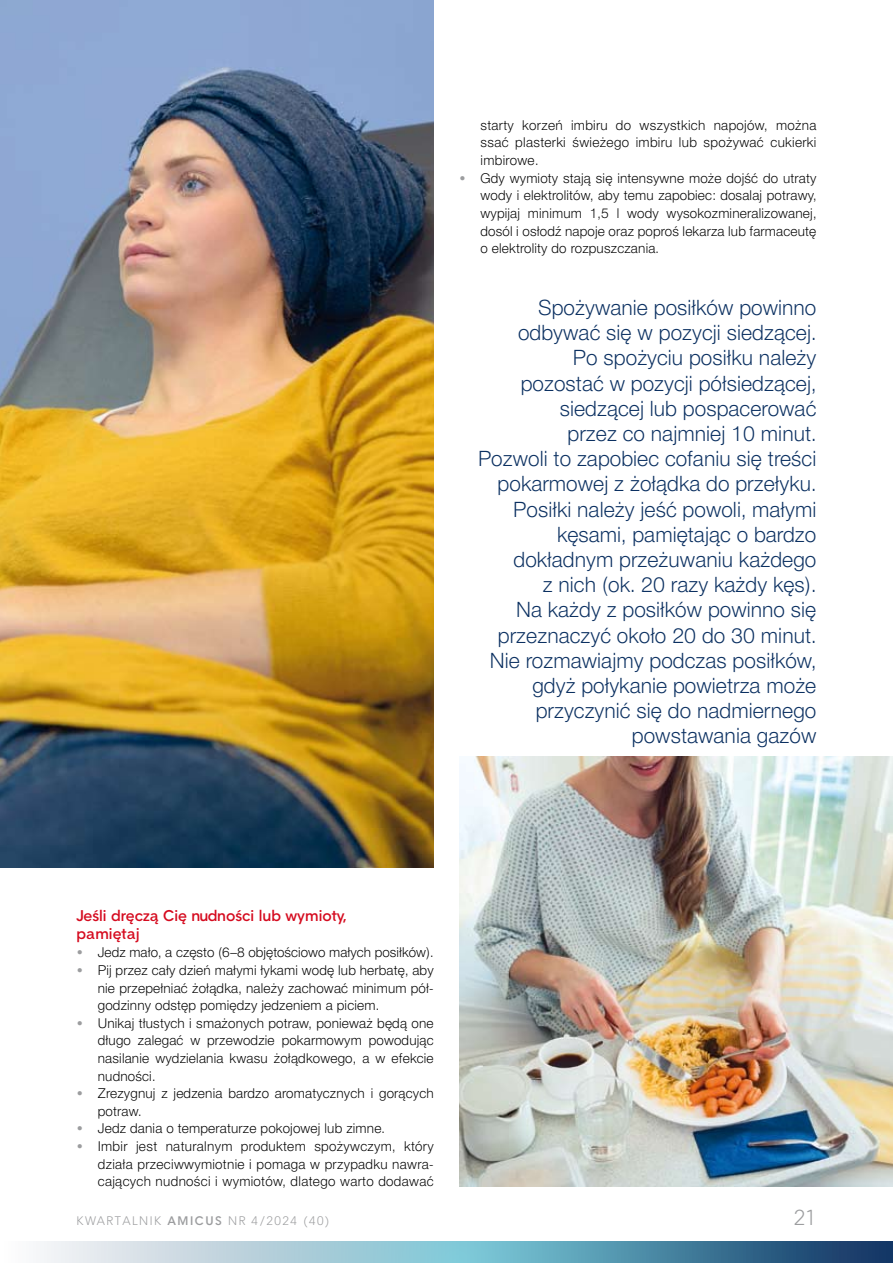
<style>
.page{position:relative;width:893px;height:1263px;background:#fff}
.page>*{position:absolute;margin:0;border:0;box-sizing:border-box;transform-origin:0 0}
.t1{font:21px/25.2px "Switzer EFN Light";color:#0b3061;text-align:right}
.t2{font:21px "Straight EFN";color:#9c9d9f}
.t3{font:700 15px/18px "Straight EFN";color:#d50b1f}
.t4{font:13.5px/17.5px "Switzer EFN Light";letter-spacing:.01em;color:#000;text-align:justify}
.t5{font:12px "Straight EFN";letter-spacing:.13em;color:#9c9d9f}
.t6{font:700 12px "Straight EFN";letter-spacing:.13em;color:#9c9d9f}
.s1{color:#9c9d9f}
.s2{font-weight:400}
</style>
<div class="page">
<img style="left:0;top:0;width:434px;height:867px">
<img style="left:459px;top:757px;width:434px;height:429px">
<svg style="left:40px;top:1242px;width:853px;height:21px;background:#7eaabe"></svg>
<p class="t4" style="left:480px;top:116px;width:337px">starty korzeń imbiru do wszystkich napojów, można ssać plasterki świeżego imbiru lub spożywać cukierki imbirowe.</p>
<p class="t4" style="left:480px;top:169px;width:337px;text-indent:-21px"><span class="s1">•</span> Gdy wymioty stają się intensywne może dojść do utraty wody i elektrolitów, aby temu zapobiec: dosalaj potrawy, wypijaj minimum 1,5 l wody wysokozmineralizowanej, dosól i osłodź napoje oraz poproś lekarza lub farmaceutę o elektrolity do rozpuszczania.</p>
<p class="t1" style="left:478px;top:295px;width:340px">Spożywanie posiłków powinno odbywać się w pozycji siedzącej.<br>Po spożyciu posiłku należy<br>pozostać w pozycji półsiedzącej, siedzącej lub pospacerować<br>przez co najmniej 10 minut.<br>Pozwoli to zapobiec cofaniu się treści pokarmowej z żołądka do przełyku.<br>Posiłki należy jeść powoli, małymi kęsami, pamiętając o bardzo dokładnym przeżuwaniu każdego<br>z nich (ok. 20 razy każdy kęs).<br>Na każdy z posiłków powinno się przeznaczyć około 20 do 30 minut.<br>Nie rozmawiajmy podczas posiłków, gdyż połykanie powietrza może przyczynić się do nadmiernego powstawania gazów</p>
<p class="t3" style="left:77px;top:907px;width:272px">Jeśli dręczą Cię nudności lub wymioty, pamiętaj</p>
<p class="t4" style="left:77px;top:944px;width:358px"><span class="s1">•</span> Jedz mało, a często (6–8 objętościowo małych posiłków).</p>
<p class="t4" style="left:98px;top:961px;width:337px;text-indent:-21px"><span class="s1">•</span> Pij przez cały dzień małymi łykami wodę lub herbatę, aby nie przepełniać żołądka, należy zachować minimum pół&shy;godzinny odstęp pomiędzy jedzeniem a piciem.</p>
<p class="t4" style="left:98px;top:1014px;width:337px;text-indent:-21px"><span class="s1">•</span> Unikaj tłustych i smażonych potraw, ponieważ będą one długo zalegać w przewodzie pokarmowym powodując nasilanie wydzielania kwasu żołądkowego, a w efekcie nudności.</p>
<p class="t4" style="left:98px;top:1084px;width:337px;text-indent:-21px"><span class="s1">•</span> Zrezygnuj z jedzenia bardzo aromatycznych i gorących potraw.</p>
<p class="t4" style="left:77px;top:1120px;width:310px"><span class="s1">•</span> Jedz dania o temperaturze pokojowej lub zimne.</p>
<p class="t4" style="left:98px;top:1137px;width:337px;text-indent:-21px"><span class="s1">•</span> Imbir jest naturalnym produktem spożywczym, który działa przeciwwymiotnie i pomaga w przypadku nawra&shy;cających nudności i wymiotów, dlatego warto dodawać</p>
<p class="t5" style="left:77px;top:1213px;width:18px">KWARTALNI</p>
<p class="t6" style="left:154px;top:1213px;width:83px"><span class="s2">K</span> AMICUS <span class="s2">NR</span></p>
<p class="t5" style="left:252px;top:1213px;width:79px">4/2024 (40)</p>
<h1 class="t2" style="left:794px;top:1205px;width:24px">21</h1>
</div>
